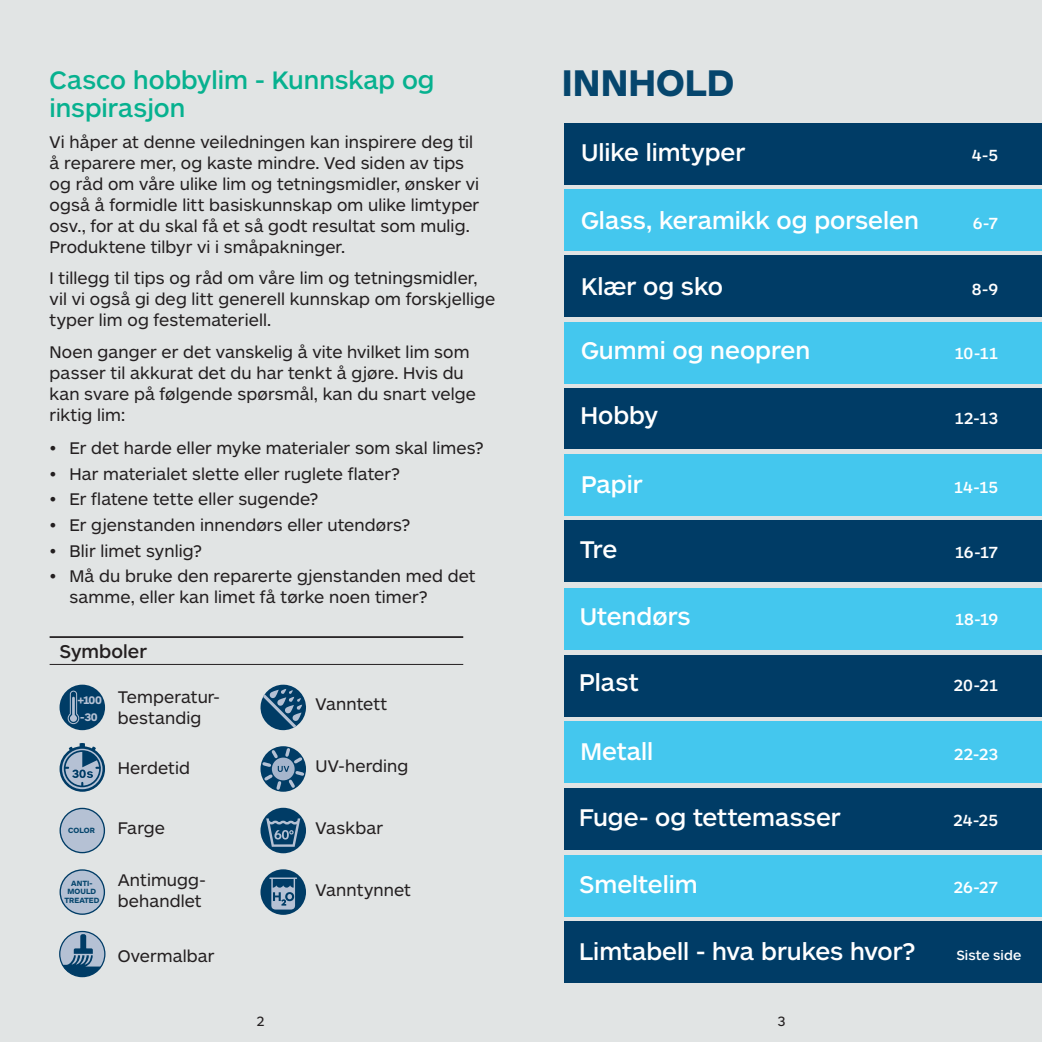
<style>
.page{position:relative;width:1042px;height:1042px;background:#e1e4e4}
.page>*{position:absolute;margin:0;border:0;box-sizing:border-box;transform-origin:0 0}
.t1{font:700 38.5px "ARS Maquette";color:#06466d}
.t2{font:500 26.25px/28px "ARS Maquette";letter-spacing:-.005em;color:#07b18f}
.t3{font:500 25.03px "ARS Maquette";color:#fff}
.t4{font:500 19.25px "ARS Maquette";letter-spacing:.005em;color:#231f20}
.t5{font:17.5px/21px "ARS Maquette";letter-spacing:.005em;color:#231f20}
.t6{font:500 16.8px "ARS Maquette";letter-spacing:-.01em;color:#fff}
.t7{font:500 14px "ARS Maquette";letter-spacing:.005em;color:#fff}
.t8{font:14px "ARS Maquette";color:#231f20}
.t9{font:700 11.38px/16.4px "ARS Maquette";color:#b5c1d4}
.t10{font:700 7.88px/8.4px "ARS Maquette";color:#06466d;text-align:center}
</style>
<div class="page">
<hr style="left:50px;top:636px;width:413px;height:2px;background:#231f20">
<hr style="left:50px;top:664px;width:413px;height:1px;background:#231f20">
<div style="left:60px;top:684px;width:45px;height:46px;background:#003c66;border-radius:50%"></div>
<svg style="left:67px;top:690px;width:13px;height:34px"></svg>
<svg style="left:59px;top:743px;width:46px;height:49px"></svg>
<svg style="left:60px;top:808px;width:45px;height:45px"></svg>
<svg style="left:260px;top:684px;width:46px;height:47px"></svg>
<svg style="left:260px;top:746px;width:46px;height:46px"></svg>
<div style="left:260px;top:808px;width:46px;height:45px;background:#003c66;border-radius:50%"></div>
<svg style="left:265px;top:818px;width:36px;height:29px"></svg>
<div style="left:260px;top:869px;width:46px;height:46px;background:#003c66;border-radius:50%"></div>
<svg style="left:269px;top:877px;width:28px;height:32px"></svg>
<svg style="left:60px;top:869px;width:45px;height:46px"></svg>
<svg style="left:59px;top:931px;width:46px;height:46px"></svg>
<div style="left:565px;top:123px;width:477px;height:62px;background:#003c66"></div>
<div style="left:565px;top:256px;width:477px;height:61px;background:#003c66"></div>
<div style="left:565px;top:388px;width:477px;height:61px;background:#003c66"></div>
<div style="left:564px;top:520px;width:478px;height:62px;background:#003c66"></div>
<div style="left:564px;top:654px;width:478px;height:62px;background:#003c66"></div>
<div style="left:564px;top:788px;width:478px;height:62px;background:#003c66"></div>
<div style="left:564px;top:921px;width:478px;height:62px;background:#003c66"></div>
<div style="left:565px;top:189px;width:477px;height:62px;background:#44c7ee"></div>
<div style="left:565px;top:322px;width:477px;height:62px;background:#44c7ee"></div>
<div style="left:564px;top:588px;width:478px;height:61px;background:#44c7ee"></div>
<div style="left:565px;top:721px;width:477px;height:62px;background:#44c7ee"></div>
<div style="left:564px;top:855px;width:478px;height:62px;background:#44c7ee"></div>
<div style="left:565px;top:454px;width:477px;height:62px;background:#44c7ee"></div>
<h2 class="t2" style="left:50px;top:66px;width:386px">Casco hobbylim - Kunnskap og inspirasjon</h2>
<p class="t5" style="left:50px;top:131px;width:431px">Vi håper at denne veiledningen kan inspirere deg til å reparere mer, og kaste mindre. Ved siden av tips og råd om våre ulike lim og tetningsmidler, ønsker vi også å formidle litt basiskunnskap om ulike limtyper osv., for at du skal få et så godt resultat som mulig.<br>Produktene tilbyr vi i småpakninger.</p>
<p class="t5" style="left:50px;top:268px;width:447px">I tillegg til tips og råd om våre lim og tetningsmidler, vil vi også gi deg litt generell kunnskap om forskjellige typer lim og festemateriell.</p>
<p class="t5" style="left:50px;top:341px;width:428px">Noen ganger er det vanskelig å vite hvilket lim som passer til akkurat det du har tenkt å gjøre. Hvis du kan svare på følgende spørsmål, kan du snart velge riktig lim:</p>
<p class="t5" style="left:50px;top:437px;width:436px">• Er det harde eller myke materialer som skal limes?</p>
<p class="t5" style="left:50px;top:463px;width:352px">• Har materialet slette eller ruglete flater?</p>
<p class="t5" style="left:50px;top:489px;width:270px">• Er flatene tette eller sugende?</p>
<p class="t5" style="left:50px;top:514px;width:362px">• Er gjenstanden innendørs eller utendørs?</p>
<p class="t5" style="left:50px;top:540px;width:154px">• Blir limet synlig?</p>
<p class="t5" style="left:69px;top:566px;width:408px;text-indent:-20px">• Må du bruke den reparerte gjenstanden med det samme, eller kan limet få tørke noen timer?</p>
<p class="t4" style="left:60px;top:641px;width:89px">Symboler</p>
<p class="t9" style="left:77px;top:692px;width:26px">+100 -30</p>
<p class="t5" style="left:118px;top:687px;width:104px">Temperatur&shy;bestandig</p>
<p class="t5" style="left:315px;top:693px;width:73px">Vanntett</p>
<p class="t5" style="left:118px;top:757px;width:74px">Herdetid</p>
<p class="t5" style="left:315px;top:755px;width:94px">UV-herding</p>
<p class="t10" style="left:68px;top:826px;width:28px">COLOR</p>
<p class="t5" style="left:118px;top:817px;width:49px">Farge</p>
<p class="t5" style="left:315px;top:817px;width:69px">Vaskbar</p>
<p class="t10" style="left:64px;top:879px;width:37px">ANTI-<br>MOULD<br>TREATED</p>
<p class="t5" style="left:118px;top:869px;width:89px">Antimugg&shy;behandlet</p>
<p class="t5" style="left:315px;top:879px;width:97px">Vanntynnet</p>
<p class="t5" style="left:118px;top:945px;width:98px">Overmalbar</p>
<h1 class="t1" style="left:562px;top:63px;width:174px">INNHOLD</h1>
<h3 class="t3" style="left:581px;top:139px;width:166px">Ulike limtyper</h3>
<p class="t6" style="left:972px;top:146px;width:28px">4-5</p>
<h3 class="t3" style="left:581px;top:208px;width:339px">Glass, keramikk og porselen</h3>
<p class="t6" style="left:973px;top:215px;width:27px">6-7</p>
<h3 class="t3" style="left:581px;top:273px;width:143px">Klær og sko</h3>
<p class="t6" style="left:972px;top:280px;width:28px">8-9</p>
<h3 class="t3" style="left:581px;top:338px;width:231px">Gummi og neopren</h3>
<p class="t6" style="left:954px;top:345px;width:46px">10-11</p>
<h3 class="t3" style="left:580px;top:403px;width:79px">Hobby</h3>
<p class="t6" style="left:954px;top:410px;width:46px">12-13</p>
<h3 class="t3" style="left:581px;top:471px;width:63px">Papir</h3>
<p class="t6" style="left:953px;top:478px;width:46px">14-15</p>
<h3 class="t3" style="left:580px;top:536px;width:39px">Tre</h3>
<p class="t6" style="left:954px;top:543px;width:45px">16-17</p>
<h3 class="t3" style="left:580px;top:603px;width:112px">Utendørs</h3>
<p class="t6" style="left:954px;top:610px;width:45px">18-19</p>
<h3 class="t3" style="left:579px;top:669px;width:61px">Plast</h3>
<p class="t6" style="left:953px;top:676px;width:46px">20-21</p>
<h3 class="t3" style="left:580px;top:738px;width:74px">Metall</h3>
<p class="t6" style="left:954px;top:745px;width:46px">22-23</p>
<h3 class="t3" style="left:579px;top:805px;width:263px">Fuge- og tettemasser</h3>
<p class="t6" style="left:953px;top:812px;width:47px">24-25</p>
<h3 class="t3" style="left:579px;top:871px;width:120px">Smeltelim</h3>
<p class="t6" style="left:953px;top:878px;width:46px">26-27</p>
<h3 class="t3" style="left:579px;top:938px;width:338px">Limtabell - hva brukes hvor?</h3>
<p class="t7" style="left:956px;top:947px;width:66px">Siste side</p>
<p class="t8" style="left:256px;top:1013px;width:10px">2</p>
<p class="t8" style="left:777px;top:1013px;width:10px">3</p>
</div>
